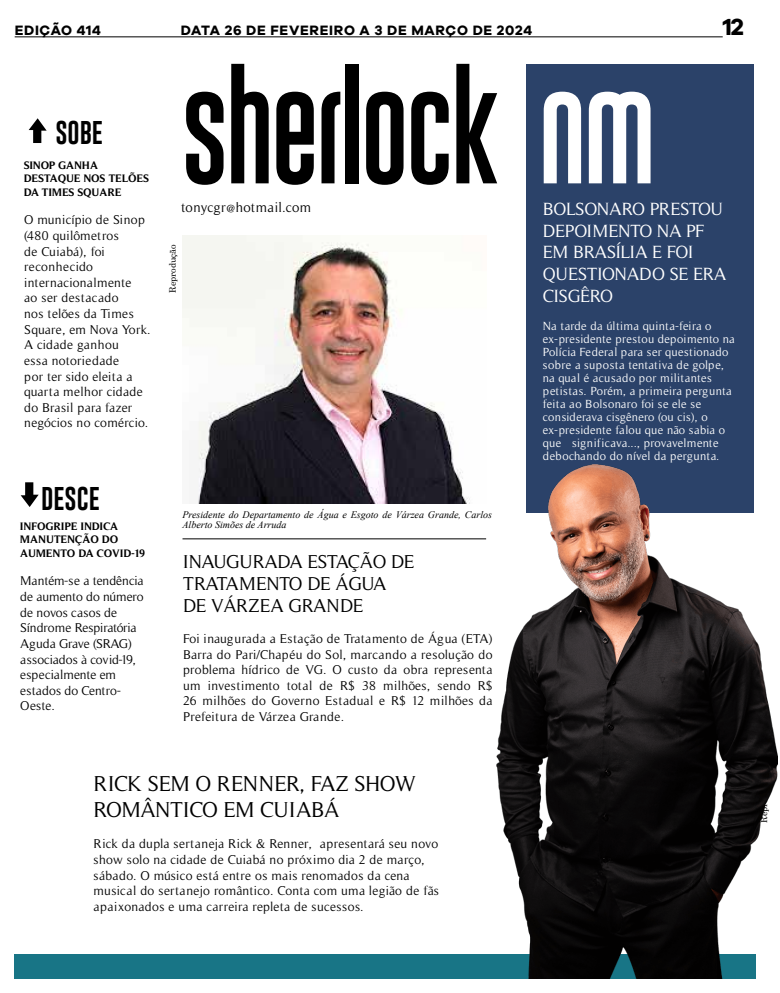
<style>
.page{position:relative;width:780px;height:993px;background:#fff}
.page>*{position:absolute;margin:0;border:0;box-sizing:border-box;transform-origin:0 0}
.t1{font:94.1px "Gobold Uplow";letter-spacing:-.025em;color:#000}
.t2{font:24px "Gobold Uplow";color:#000}
.t3{font:700 24px "Galyon";color:#000}
.t4{font:22px/26.4px "Timeless";letter-spacing:-.025em;color:#000}
.t5{font:19px/22px "Timeless";letter-spacing:-.025em;color:#000}
.t6{font:18px/21.6px "Timeless";letter-spacing:-.025em;color:#fff}
.t7{font:700 14px "Galyon";letter-spacing:.05em;color:#000}
.t8{font:14px "Timeless";letter-spacing:.025em;color:#000}
.t9{font:13px/15.6px "Timeless";letter-spacing:.025em;color:#000}
.t10{font:13px/15.6px "Timeless";color:#000}
.t11{font:12px/13px "Timeless";letter-spacing:.025em;color:#fff}
.t12{font:700 11px/13.2px "Timeless";color:#000}
.t13{font:italic 10px/10px "Times New Roman";color:#000}
.t14{font:9px "Century";color:#000}
.s1{color:#fff}
</style>
<div class="page">
<img style="left:182px;top:235px;width:288px;height:268px">
<div style="left:526px;top:64px;width:227px;height:448px;background:#2b4269"></div>
<div style="left:14px;top:953px;width:741px;height:25px;background:#187586"></div>
<hr style="left:15px;top:36px;width:707px;height:1px;background:#000">
<hr style="left:182px;top:538px;width:304px;height:1px;background:#000">
<svg style="left:29px;top:118px;width:18px;height:25px"></svg>
<svg style="left:21px;top:482px;width:18px;height:25px"></svg>
<img style="left:496px;top:464px;width:281px;height:514px">
<p class="t7" style="left:15px;top:21px;width:88px">EDIÇÃO 414</p>
<p class="t7" style="left:181px;top:21px;width:353px">DATA 26 DE FEVEREIRO A 3 DE MARÇO DE 2024</p>
<h2 class="t3" style="left:722px;top:12px;width:23px">12</h2>
<h2 class="t2" style="left:55px;top:113px;width:49px">SOBE</h2>
<p class="t12" style="left:24px;top:159px;width:126px">SINOP GANHA<br>DESTAQUE NOS TELÕES<br>DA TIMES SQUARE</p>
<p class="t9" style="left:24px;top:212px;width:128px">O município de Sinop (480 quilômetros<br>de Cuiabá), foi reconhecido internacionalmente<br>ao ser destacado<br>nos telões da Times<br>Square, em Nova York.<br>A cidade ganhou<br>essa notoriedade<br>por ter sido eleita a quarta melhor cidade do Brasil para fazer negócios no comércio.</p>
<h2 class="t2" style="left:41px;top:479px;width:60px">DESCE</h2>
<p class="t12" style="left:20px;top:519px;width:126px">INFOGRIPE INDICA<br>MANUTENÇÃO DO<br>AUMENTO DA COVID-19</p>
<p class="t10" style="left:20px;top:573px;width:125px">Mantém-se a tendência de aumento do número de novos casos de<br>Síndrome Respiratória<br>Aguda Grave (SRAG) associados à covid-19, especialmente em estados do Centro-<br>Oeste.</p>
<h1 class="t1" style="left:181px;top:64px;width:476px">SHERLOCK <span class="s1">NM</span></h1>
<p class="t8" style="left:181px;top:199px;width:131px">tonycgr@hotmail.com</p>
<p class="t14" style="left:165px;top:293px;width:50px;rotate:-90deg">Reprodução</p>
<p class="t13" style="left:182px;top:509px;width:311px">Presidente do Departamento de Água e Esgoto de Várzea Grande, Carlos<br>Alberto Simões de Arruda</p>
<h3 class="t5" style="left:183px;top:550px;width:233px">INAUGURADA ESTAÇÃO DE<br>TRATAMENTO DE ÁGUA<br>DE VÁRZEA GRANDE</h3>
<p class="t9" style="left:183px;top:630px;width:311px;text-align:justify">Foi inaugurada a Estação de Tratamento de Água (ETA)<br>Barra do Pari/Chapéu do Sol, marcando a resolução do problema hídrico de VG. O custo da obra representa um investimento total de R$ 38 milhões, sendo R$ 26 milhões do Governo Estadual e R$ 12 milhões da Prefeitura de Várzea Grande.</p>
<h3 class="t6" style="left:543px;top:198px;width:185px">BOLSONARO PRESTOU<br>DEPOIMENTO NA PF<br>EM BRASÍLIA E FOI<br>QUESTIONADO SE ERA<br>CISGÊRO</h3>
<p class="t11" style="left:543px;top:320px;width:193px">Na tarde da última quinta-feira o ex-presidente prestou depoimento na Polícia Federal para ser questionado sobre a suposta tentativa de golpe, na qual é acusado por militantes petistas. Porém, a primeira pergunta feita ao Bolsonaro foi se ele se considerava cisgênero (ou cis), o ex-presidente falou que não sabia o que significava..., provavelmente debochando do nível da pergunta.</p>
<h3 class="t4" style="left:94px;top:769px;width:323px">RICK SEM O RENNER, FAZ SHOW<br>ROMÂNTICO EM CUIABÁ</h3>
<p class="t9" style="left:94px;top:835px;width:346px">Rick da dupla sertaneja Rick &amp; Renner, apresentará seu novo show solo na cidade de Cuiabá no próximo dia 2 de março, sábado. O músico está entre os mais renomados da cena musical do sertanejo romântico. Conta com uma legião de fãs apaixonados e uma carreira repleta de sucessos.</p>
</div>
